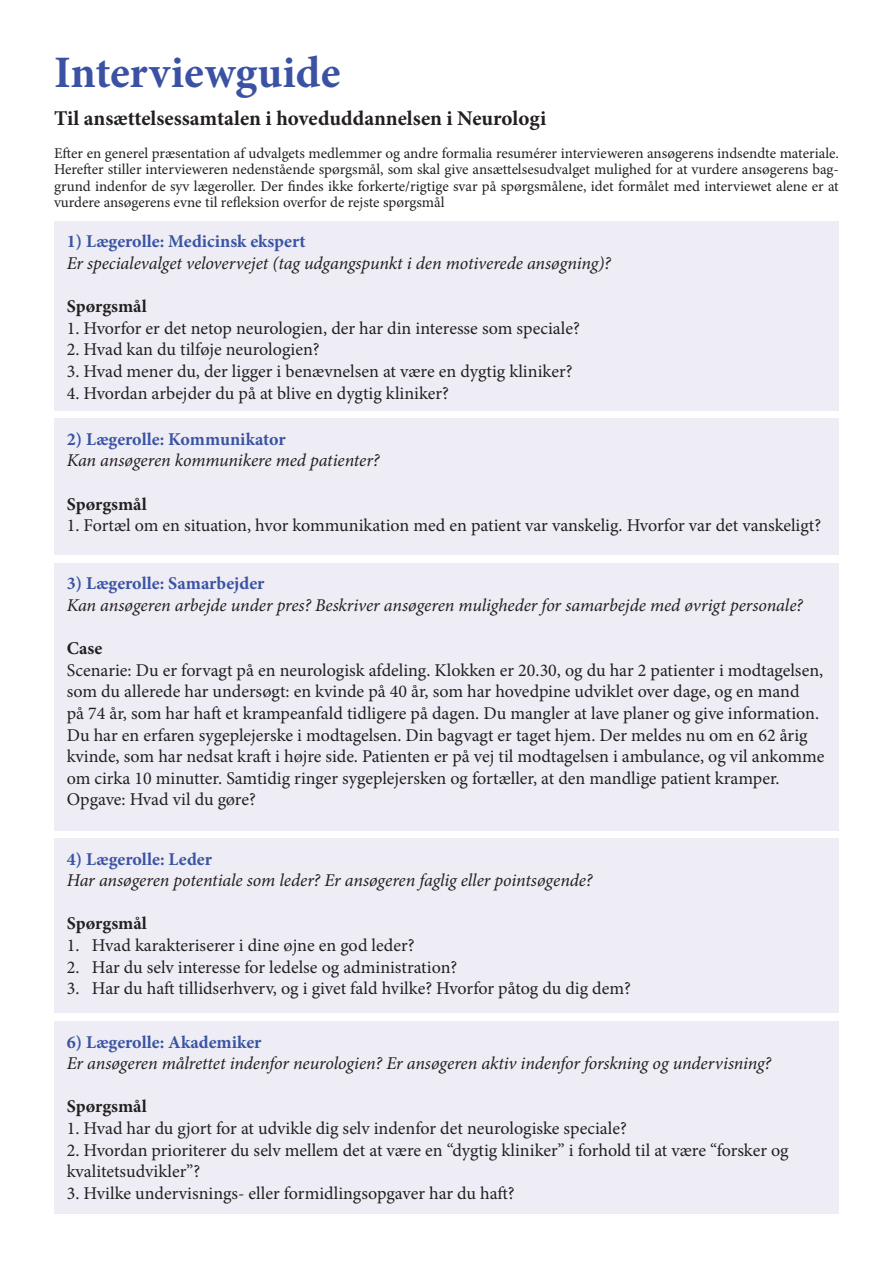
<style>
.page{position:relative;width:893px;height:1263px;background:#fff}
.page>*{position:absolute;margin:0;border:0;box-sizing:border-box;transform-origin:0 0}
.t1{font:700 45px "Minion Pro";letter-spacing:.005em;color:#3b51a3}
.t2{font:700 21px "Minion Pro";color:#231f20}
.t3{font:18px/21.6px "Minion Pro";color:#231f20}
.t4{font:italic 18px "Minion Pro";letter-spacing:-.005em;color:#231f20}
.t5{font:700 18px "Minion Pro";color:#3a53a3}
.t6{font:700 18px "Minion Pro";color:#231f20}
.t7{font:15px/16.5px "Minion Pro";color:#231f20;text-align:justify}
</style>
<div class="page">
<div style="left:54px;top:222px;width:785px;height:189px;background:#eeedf5"></div>
<div style="left:54px;top:563px;width:785px;height:268px;background:#eeedf5"></div>
<div style="left:54px;top:419px;width:785px;height:136px;background:#eeedf5"></div>
<div style="left:54px;top:839px;width:785px;height:174px;background:#eeedf5"></div>
<div style="left:54px;top:1022px;width:785px;height:192px;background:#eeedf5"></div>
<p class="t1" style="left:54px;top:41px;width:288px">Interviewguide</p>
<p class="t2" style="left:54px;top:103px;width:494px">Til ansættelsessamtalen i hoveduddannelsen i Neurologi</p>
<p class="t7" style="left:54px;top:145px;width:786px">Efter en generel præsentation af udvalgets medlemmer og andre formalia resumérer intervieweren ansøgerens indsendte materiale.<br>Herefter stiller intervieweren nedenstående spørgsmål, som skal give ansættelsesudvalget mulighed for at vurdere ansøgerens bag&shy;grund indenfor de syv lægeroller. Der findes ikke forkerte/rigtige svar på spørgsmålene, idet formålet med interviewet alene er at vurdere ansøgerens evne til refleksion overfor de rejste spørgsmål</p>
<p class="t5" style="left:67px;top:229px;width:240px">1) Lægerolle: Medicinsk ekspert</p>
<p class="t4" style="left:67px;top:251px;width:545px">Er specialevalget velovervejet (tag udgangspunkt i den motiverede ansøgning)?</p>
<p class="t6" style="left:67px;top:294px;width:81px">Spørgsmål</p>
<p class="t3" style="left:67px;top:317px;width:515px">1. Hvorfor er det netop neurologien, der har din interesse som speciale?</p>
<p class="t3" style="left:67px;top:339px;width:254px">2. Hvad kan du tilføje neurologien?</p>
<p class="t3" style="left:67px;top:361px;width:507px">3. Hvad mener du, der ligger i benævnelsen at være en dygtig kliniker?</p>
<p class="t3" style="left:67px;top:382px;width:384px">4. Hvordan arbejder du på at blive en dygtig kliniker?</p>
<p class="t5" style="left:67px;top:426px;width:220px">2) Lægerolle: Kommunikator</p>
<p class="t4" style="left:67px;top:448px;width:314px">Kan ansøgeren kommunikere med patienter?</p>
<p class="t6" style="left:67px;top:491px;width:81px">Spørgsmål</p>
<p class="t3" style="left:67px;top:515px;width:756px">1. Fortæl om en situation, hvor kommunikation med en patient var vanskelig. Hvorfor var det vanskeligt?</p>
<p class="t5" style="left:67px;top:571px;width:199px">3) Lægerolle: Samarbejder</p>
<p class="t4" style="left:67px;top:593px;width:738px">Kan ansøgeren arbejde under pres? Beskriver ansøgeren muligheder for samarbejde med øvrigt personale?</p>
<p class="t6" style="left:67px;top:636px;width:37px">Case</p>
<p class="t3" style="left:67px;top:659px;width:759px">Scenarie: Du er forvagt på en neurologisk afdeling. Klokken er 20.30, og du har 2 patienter i modtagelsen, som du allerede har undersøgt: en kvinde på 40 år, som har hovedpine udviklet over dage, og en mand<br>på 74 år, som har haft et krampeanfald tidligere på dagen. Du mangler at lave planer og give information.<br>Du har en erfaren sygeplejerske i modtagelsen. Din bagvagt er taget hjem. Der meldes nu om en 62 årig kvinde, som har nedsat kraft i højre side. Patienten er på vej til modtagelsen i ambulance, og vil ankomme om cirka 10 minutter. Samtidig ringer sygeplejersken og fortæller, at den mandlige patient kramper.</p>
<p class="t3" style="left:67px;top:789px;width:191px">Opgave: Hvad vil du gøre?</p>
<p class="t5" style="left:67px;top:846px;width:147px">4) Lægerolle: Leder</p>
<p class="t4" style="left:67px;top:868px;width:527px">Har ansøgeren potentiale som leder? Er ansøgeren faglig eller pointsøgende?</p>
<p class="t6" style="left:67px;top:911px;width:81px">Spørgsmål</p>
<p class="t3" style="left:67px;top:934px;width:349px">1. Hvad karakteriserer i dine øjne en god leder?</p>
<p class="t3" style="left:67px;top:956px;width:392px">2. Har du selv interesse for ledelse og administration?</p>
<p class="t3" style="left:67px;top:978px;width:565px">3. Har du haft tillidserhverv, og i givet fald hvilke? Hvorfor påtog du dig dem?</p>
<p class="t5" style="left:67px;top:1029px;width:196px">6) Lægerolle: Akademiker</p>
<p class="t4" style="left:67px;top:1051px;width:706px">Er ansøgeren målrettet indenfor neurologien? Er ansøgeren aktiv indenfor forskning og undervisning?</p>
<p class="t6" style="left:67px;top:1094px;width:81px">Spørgsmål</p>
<p class="t3" style="left:67px;top:1117px;width:562px">1. Hvad har du gjort for at udvikle dig selv indenfor det neurologiske speciale?</p>
<p class="t3" style="left:67px;top:1139px;width:723px">2. Hvordan prioriterer du selv mellem det at være en “dygtig kliniker” i forhold til at være “forsker og kvalitetsudvikler”?</p>
<p class="t3" style="left:67px;top:1182px;width:449px">3. Hvilke undervisnings- eller formidlingsopgaver har du haft?</p>
</div>
